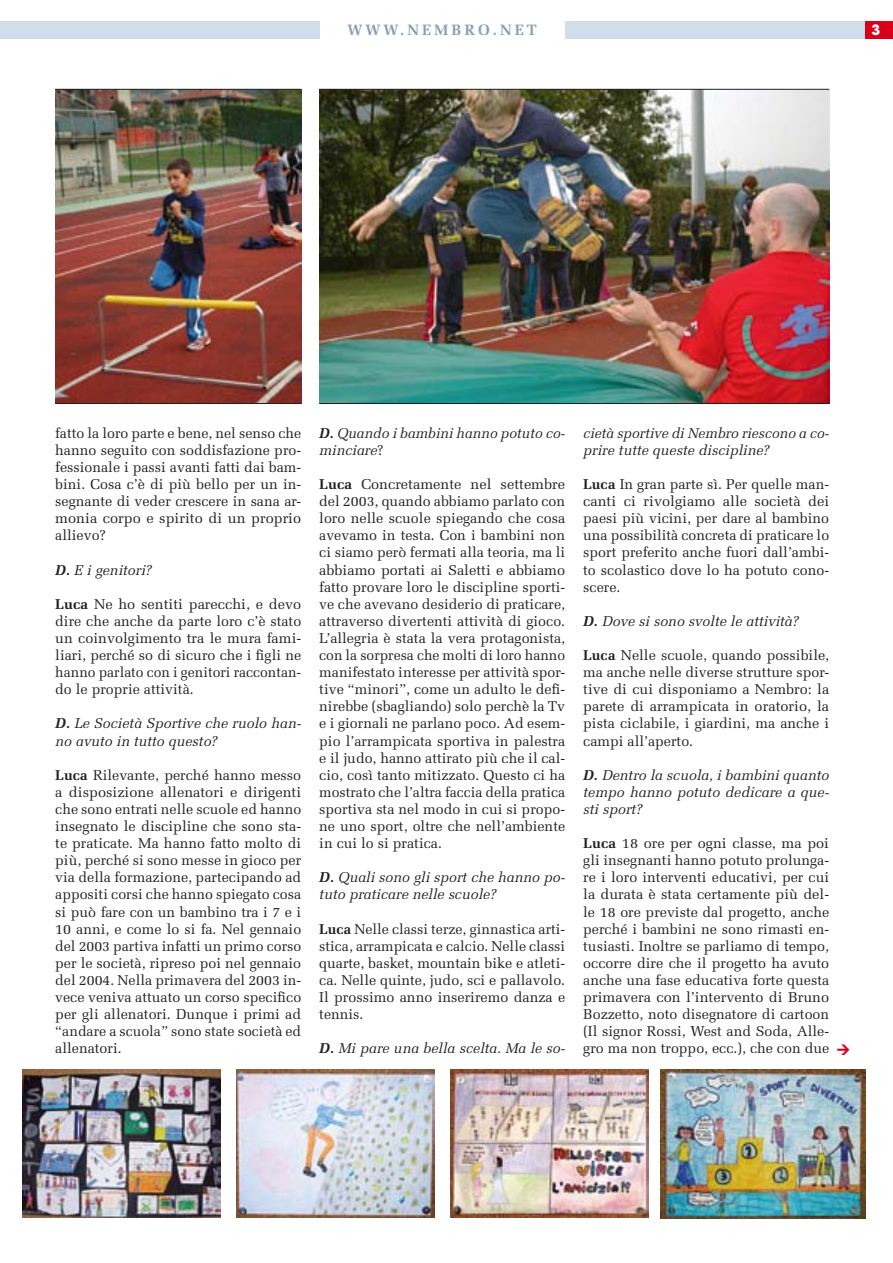
<style>
.page{position:relative;width:893px;height:1263px;background:#fff}
.page>*{position:absolute;margin:0;border:0;box-sizing:border-box;transform-origin:0 0}
.t1{font:700 15px "Melior";letter-spacing:.2em;color:#85a1b9}
.t2{font:14.25px/17.1px "Melior";color:#202124;text-align:justify}
.t3{font:italic 14.25px/17.1px "Melior";color:#202124}
.t4{font:700 14.25px "Avant Garde";color:#fff}
.s1{font-weight:700}
.s2{font-style:normal}
</style>
<div class="page">
<img style="left:660px;top:1069px;width:206px;height:149px">
<img style="left:236px;top:1070px;width:198px;height:148px">
<img style="left:450px;top:1070px;width:198px;height:148px">
<img style="left:22px;top:1070px;width:198px;height:148px">
<img style="left:319px;top:90px;width:510px;height:313px">
<img style="left:55px;top:90px;width:246px;height:313px">
<hr style="left:55px;top:89px;width:246px;height:1px;background:#202124">
<hr style="left:319px;top:89px;width:510px;height:1px;background:#202124">
<hr style="left:55px;top:403px;width:246px;height:1px;background:#202124">
<hr style="left:319px;top:403px;width:510px;height:1px;background:#202124">
<div style="left:0;top:21px;width:319px;height:17px;background:#d1ddeb"></div>
<div style="left:565px;top:21px;width:328px;height:17px;background:#d1ddeb"></div>
<div style="left:865px;top:21px;width:28px;height:17px;background:#db001a"></div>
<p class="t1" style="left:348px;top:21px;width:191px">WWW.NEMBRO.NET</p>
<p class="t4" style="left:872px;top:21px;width:10px">3</p>
<p class="t2" style="left:55px;top:424px;width:247px">fatto la loro parte e bene, nel senso che hanno seguito con soddisfazione pro&shy;fessionale i passi avanti fatti dai bam&shy;bini. Cosa c’è di più bello per un in&shy;segnante di veder crescere in sana ar&shy;monia corpo e spirito di un proprio allievo?</p>
<p class="t3" style="left:55px;top:561px;width:98px"><span class="s1">D.</span> E i genitori?</p>
<p class="t2" style="left:55px;top:595px;width:247px"><span class="s1">Luca</span> Ne ho sentiti parecchi, e devo dire che anche da parte loro c’è stato un coinvolgimento tra le mura fami&shy;liari, perché so di sicuro che i figli ne hanno parlato con i genitori raccontan&shy;do le proprie attività.</p>
<p class="t3" style="left:55px;top:715px;width:247px"><span class="s1">D.</span> Le Società Sportive che ruolo han&shy;no avuto in tutto questo?</p>
<p class="t2" style="left:55px;top:766px;width:247px"><span class="s1">Luca</span> Rilevante, perché hanno messo a disposizione allenatori e dirigenti che sono entrati nelle scuole ed hanno insegnato le discipline che sono sta&shy;te praticate. Ma hanno fatto molto di più, perché si sono messe in gioco per via della formazione, partecipando ad appositi corsi che hanno spiegato cosa si può fare con un bambino tra i 7 e i 10 anni, e come lo si fa. Nel gennaio del 2003 partiva infatti un primo corso per le società, ripreso poi nel gennaio del 2004. Nella primavera del 2003 in&shy;vece veniva attuato un corso specifico per gli allenatori. Dunque i primi ad “andare a scuola” sono state società ed allenatori.</p>
<p class="t3" style="left:319px;top:424px;width:247px"><span class="s1">D.</span> Quando i bambini hanno potuto co&shy;minciare<span class="s2">?</span></p>
<p class="t2" style="left:319px;top:476px;width:247px"><span class="s1">Luca</span> Concretamente nel settembre del 2003, quando abbiamo parlato con loro nelle scuole spiegando che cosa avevamo in testa. Con i bambini non ci siamo però fermati alla teoria, ma li abbiamo portati ai Saletti e abbiamo fatto provare loro le discipline sporti&shy;ve che avevano desiderio di praticare, attraverso divertenti attività di gioco.<br>L’allegria è stata la vera protagonista, con la sorpresa che molti di loro hanno manifestato interesse per attività spor&shy;tive “minori”, come un adulto le defi&shy;nirebbe (sbagliando) solo perchè la Tv e i giornali ne parlano poco. Ad esem&shy;pio l’arrampicata sportiva in palestra e il judo, hanno attirato più che il cal&shy;cio, così tanto mitizzato. Questo ci ha mostrato che l’altra faccia della pratica sportiva sta nel modo in cui si propo&shy;ne uno sport, oltre che nell’ambiente in cui lo si pratica.</p>
<p class="t3" style="left:319px;top:869px;width:247px"><span class="s1">D.</span> Quali sono gli sport che hanno po&shy;tuto praticare nelle scuole?</p>
<p class="t2" style="left:319px;top:920px;width:247px"><span class="s1">Luca</span> Nelle classi terze, ginnastica arti&shy;stica, arrampicata e calcio. Nelle classi quarte, basket, mountain bike e atleti&shy;ca. Nelle quinte, judo, sci e pallavolo.<br>Il prossimo anno inseriremo danza e tennis.</p>
<p class="t3" style="left:319px;top:1040px;width:247px"><span class="s1">D.</span> Mi pare una bella scelta. Ma le so-</p>
<p class="t3" style="left:583px;top:424px;width:247px">cietà sportive di Nembro riescono a co&shy;prire tutte queste discipline?</p>
<p class="t2" style="left:583px;top:476px;width:247px"><span class="s1">Luca</span> In gran parte sì. Per quelle man&shy;canti ci rivolgiamo alle società dei paesi più vicini, per dare al bambino una possibilità concreta di praticare lo sport preferito anche fuori dall’ambi&shy;to scolastico dove lo ha potuto cono&shy;scere.</p>
<p class="t3" style="left:583px;top:612px;width:217px"><span class="s1">D.</span> Dove si sono svolte le attività?</p>
<p class="t2" style="left:583px;top:647px;width:247px"><span class="s1">Luca</span> Nelle scuole, quando possibile, ma anche nelle diverse strutture spor&shy;tive di cui disponiamo a Nembro: la parete di arrampicata in oratorio, la pista ciclabile, i giardini, ma anche i campi all’aperto.</p>
<p class="t3" style="left:583px;top:766px;width:247px;text-align:justify"><span class="s1">D.</span> Dentro la scuola, i bambini quanto tempo hanno potuto dedicare a que&shy;sti sport?</p>
<p class="t2" style="left:583px;top:835px;width:247px"><span class="s1">Luca</span> 18 ore per ogni classe, ma poi gli insegnanti hanno potuto prolunga&shy;re i loro interventi educativi, per cui la durata è stata certamente più del&shy;le 18 ore previste dal progetto, anche perché i bambini ne sono rimasti en&shy;tusiasti. Inoltre se parliamo di tempo, occorre dire che il progetto ha avuto anche una fase educativa forte questa primavera con l’intervento di Bruno Bozzetto, noto disegnatore di cartoon (Il signor Rossi, West and Soda, Alle&shy;gro ma non troppo, ecc.), che con due</p>
</div>
